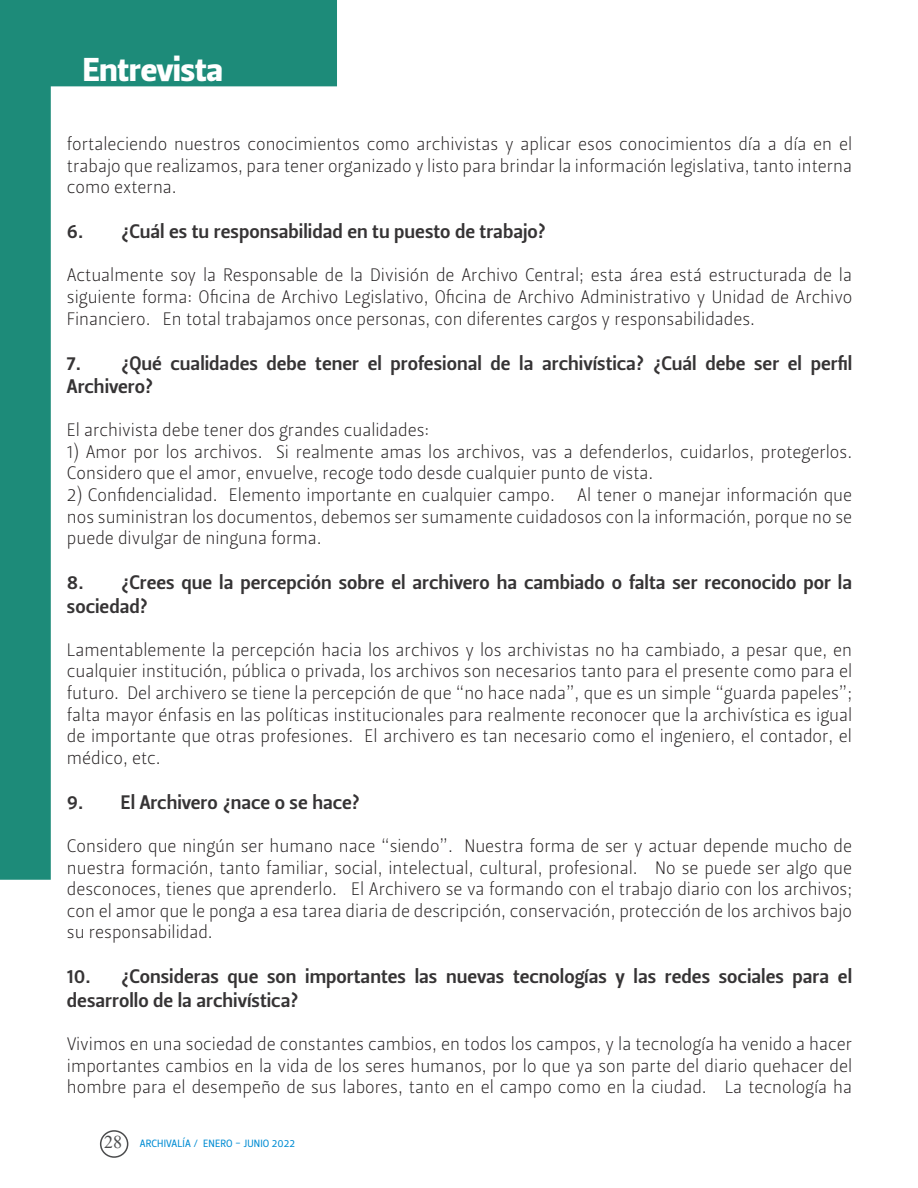
<style>
.page{position:relative;width:918px;height:1188px;background:#fff}
.page>*{position:absolute;margin:0;border:0;box-sizing:border-box;transform-origin:0 0}
.t1{font:33px "Leitura Sans Grot 4";color:#fff}
.t2{font:19.5px/23.4px "Leitura Sans Grot 3";color:#363435}
.t3{font:18px/21.6px "Leitura Sans Grot 1";color:#231f20;text-align:justify}
.t4{font:10.5px "Leitura Sans Grot 2";letter-spacing:.015em;color:#008cd3}
.s1{font-family:"Times New Roman";font-size:18px;color:#4b4c4d}
</style>
<div class="page">
<div style="left:0;top:0;width:337px;height:86px;background:#1d8b79"></div>
<div style="left:100px;top:1130px;width:28px;height:28px;border:2px solid #4b4c4d;border-radius:50%"></div>
<div style="left:0;top:78px;width:51px;height:802px;background:#1d8b79"></div>
<h1 class="t1" style="left:83px;top:51px;width:141px">Entrevista</h1>
<p class="t3" style="left:67px;top:133px;width:787px">fortaleciendo nuestros conocimientos como archivistas y aplicar esos conocimientos día a día en el trabajo que realizamos, para tener organizado y listo para brindar la información legislativa, tanto interna como externa.</p>
<p class="t2" style="left:67px;top:220px;width:481px">6. ¿Cuál es tu responsabilidad en tu puesto de trabajo?</p>
<p class="t3" style="left:67px;top:265px;width:787px">Actualmente soy la Responsable de la División de Archivo Central; esta área está estructurada de la siguiente forma: Oficina de Archivo Legislativo, Oficina de Archivo Administrativo y Unidad de Archivo Financiero. En total trabajamos once personas, con diferentes cargos y responsabilidades.</p>
<p class="t2" style="left:67px;top:351px;width:787px">7. ¿Qué cualidades debe tener el profesional de la archivística? ¿Cuál debe ser el perfil<br>Archivero?</p>
<p class="t3" style="left:67px;top:419px;width:364px">El archivista debe tener dos grandes cualidades:</p>
<p class="t3" style="left:67px;top:441px;width:787px">1) Amor por los archivos. Si realmente amas los archivos, vas a defenderlos, cuidarlos, protegerlos.<br>Considero que el amor, envuelve, recoge todo desde cualquier punto de vista.</p>
<p class="t3" style="left:67px;top:484px;width:787px">2) Confidencialidad. Elemento importante en cualquier campo. Al tener o manejar información que nos suministran los documentos, debemos ser sumamente cuidadosos con la información, porque no se puede divulgar de ninguna forma.</p>
<p class="t2" style="left:67px;top:571px;width:787px">8. ¿Crees que la percepción sobre el archivero ha cambiado o falta ser reconocido por la sociedad?</p>
<p class="t3" style="left:67px;top:639px;width:787px">Lamentablemente la percepción hacia los archivos y los archivistas no ha cambiado, a pesar que, en cualquier institución, pública o privada, los archivos son necesarios tanto para el presente como para el futuro. Del archivero se tiene la percepción de que “no hace nada”, que es un simple “guarda papeles”; falta mayor énfasis en las políticas institucionales para realmente reconocer que la archivística es igual de importante que otras profesiones. El archivero es tan necesario como el ingeniero, el contador, el médico, etc.</p>
<p class="t2" style="left:67px;top:791px;width:295px">9. El Archivero ¿nace o se hace?</p>
<p class="t3" style="left:67px;top:835px;width:787px">Considero que ningún ser humano nace “siendo”. Nuestra forma de ser y actuar depende mucho de nuestra formación, tanto familiar, social, intelectual, cultural, profesional. No se puede ser algo que desconoces, tienes que aprenderlo. El Archivero se va formando con el trabajo diario con los archivos; con el amor que le ponga a esa tarea diaria de descripción, conservación, protección de los archivos bajo su responsabilidad.</p>
<p class="t2" style="left:67px;top:965px;width:787px">10. ¿Consideras que son importantes las nuevas tecnologías y las redes sociales para el desarrollo de la archivística?</p>
<p class="t3" style="left:67px;top:1033px;width:787px">Vivimos en una sociedad de constantes cambios, en todos los campos, y la tecnología ha venido a hacer importantes cambios en la vida de los seres humanos, por lo que ya son parte del diario quehacer del hombre para el desempeño de sus labores, tanto en el campo como en la ciudad. La tecnología ha</p>
<p class="t4" style="left:104px;top:1137px;width:192px"><span class="s1">28</span> ARCHIVALÍA / ENERO - JUNIO 2022</p>
</div>
